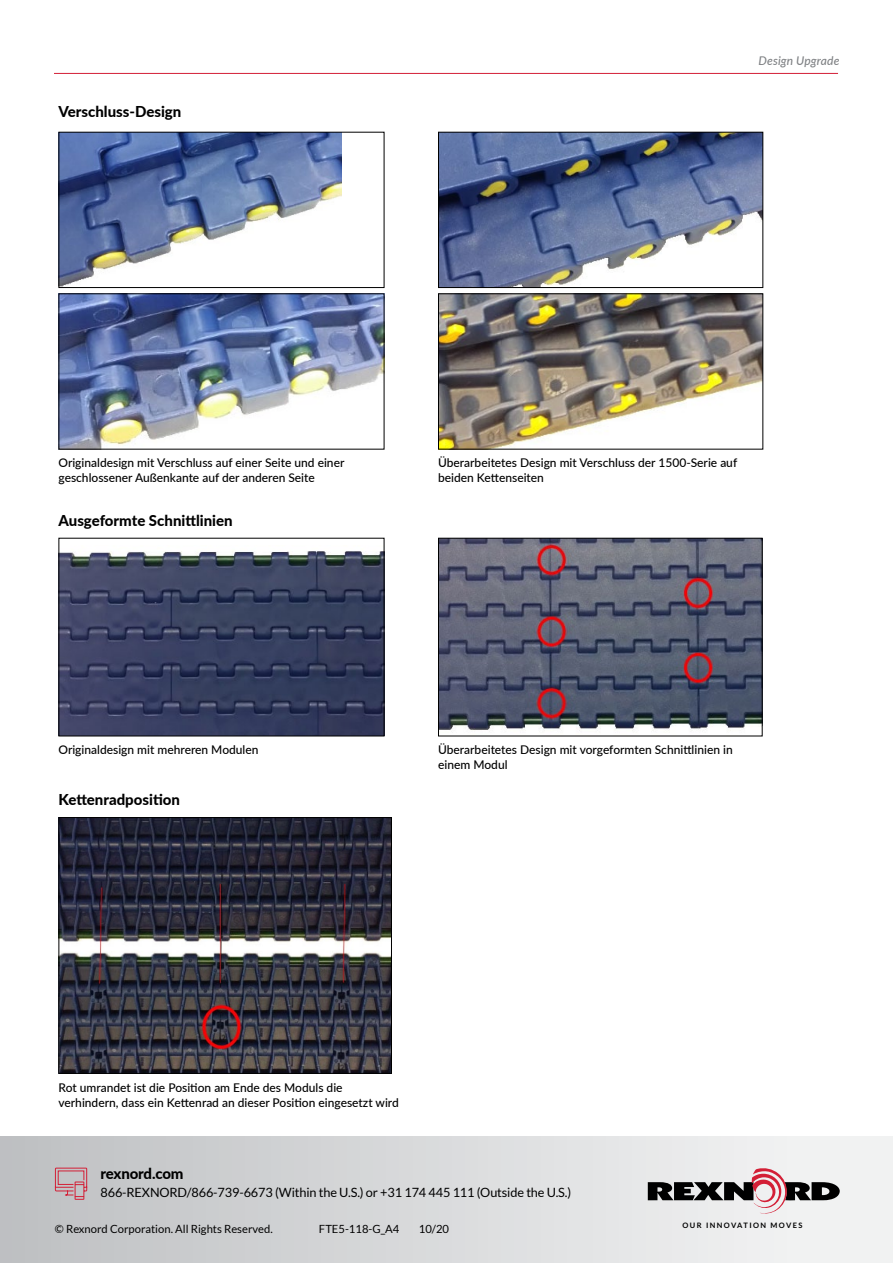
<style>
.page{position:relative;width:893px;height:1263px;background:#fff}
.page>*{position:absolute;margin:0;border:0;box-sizing:border-box;transform-origin:0 0}
.t1{font:800 15px "Lato";color:#000}
.t2{font:12.75px "Lato";letter-spacing:-.01em;color:#000}
.t3{font:500 12px/15px "Lato";color:#000}
.t4{font:italic 500 12px "Lato";letter-spacing:.01em;color:#808285}
.t5{font:11.25px "Lato";color:#000}
.t6{font:700 7.5px "Lato";letter-spacing:.19em;color:#000}
</style>
<div class="page">
<div style="left:0;top:1136px;width:893px;height:127px;background:linear-gradient(to right,#bec0c2,#f6f7f7)"></div>
<svg style="left:55px;top:1167px;width:33px;height:33px"></svg>
<hr style="left:54px;top:73px;width:784px;height:1px;background:#d31f36">
<svg style="left:648px;top:1167px;width:192px;height:47px"></svg>
<img style="left:440px;top:134px;width:321px;height:152px">
<div style="left:438px;top:132px;width:325px;height:156px;border:1px solid #000"></div>
<img style="left:60px;top:134px;width:282px;height:152px">
<div style="left:58px;top:132px;width:326px;height:156px;border:1px solid #000"></div>
<img style="left:60px;top:295px;width:322px;height:152px">
<div style="left:58px;top:293px;width:326px;height:156px;border:1px solid #000"></div>
<img style="left:440px;top:295px;width:321px;height:152px">
<div style="left:438px;top:293px;width:325px;height:156px;border:1px solid #000"></div>
<img style="left:440px;top:540px;width:321px;height:191px">
<div style="left:438px;top:538px;width:325px;height:198px;border:1px solid #000"></div>
<img style="left:60px;top:551px;width:322px;height:183px">
<div style="left:58px;top:538px;width:326px;height:198px;border:1px solid #000"></div>
<img style="left:60px;top:819px;width:330px;height:253px">
<div style="left:58px;top:817px;width:334px;height:257px;border:1px solid #000"></div>
<p class="t1" style="left:58px;top:100px;width:124px">Verschluss-Design</p>
<p class="t4" style="left:759px;top:52px;width:82px">Design Upgrade</p>
<p class="t3" style="left:58px;top:454px;width:287px">Originaldesign mit Verschluss auf einer Seite und einer geschlossener Außenkante auf der anderen Seite</p>
<p class="t3" style="left:438px;top:454px;width:301px">Überarbeitetes Design mit Verschluss der 1500-Serie auf beiden Kettenseiten</p>
<p class="t1" style="left:58px;top:509px;width:176px">Ausgeformte Schnittlinien</p>
<p class="t3" style="left:58px;top:742px;width:202px">Originaldesign mit mehreren Modulen</p>
<p class="t3" style="left:438px;top:742px;width:296px">Überarbeitetes Design mit vorgeformten Schnittlinien in einem Modul</p>
<p class="t1" style="left:58px;top:788px;width:123px">Kettenradposition</p>
<p class="t3" style="left:58px;top:1080px;width:342px">Rot umrandet ist die Position am Ende des Moduls die verhindern, dass ein Kettenrad an dieser Position eingesetzt wird</p>
<p class="t1" style="left:100px;top:1162px;width:85px">rexnord.com</p>
<p class="t2" style="left:100px;top:1185px;width:472px">866-REXNORD/866-739-6673 (Within the U.S.) or +31 174 445 111 (Outside the U.S.)</p>
<p class="t5" style="left:55px;top:1223px;width:219px">© Rexnord Corporation. All Rights Reserved.</p>
<p class="t5" style="left:319px;top:1223px;width:82px">FTE5-118-G_A4</p>
<p class="t5" style="left:419px;top:1223px;width:32px">10/20</p>
<p class="t6" style="left:682px;top:1221px;width:121px">OUR INNOVATION MOVES</p>
</div>
